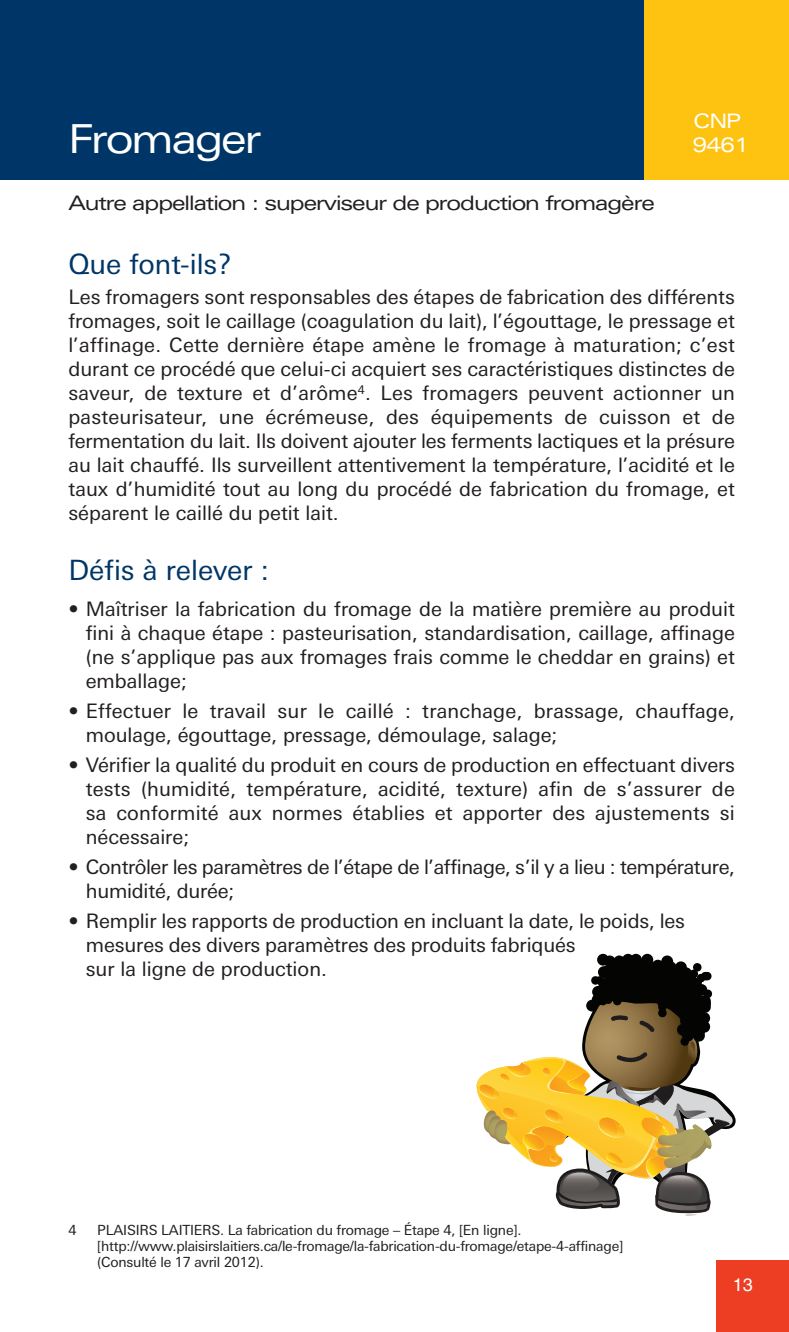
<style>
.page{position:relative;width:789px;height:1332px;background:#fff}
.page>*{position:absolute;margin:0;border:0;box-sizing:border-box;transform-origin:0 0}
.t1{font:40px "Linotype Univers Extd";letter-spacing:-.05em;color:#fff;scale:.95 1}
.t2{font:28px "Linotype Univers Basic";color:#003667}
.t3{font:20px/24px "Linotype Univers Basic";color:#231f20;text-align:justify}
.t4{font:20px/24px "Linotype Univers Basic";letter-spacing:-.02em;color:#231f20}
.t5{font:20px "Linotype Univers Extd";letter-spacing:-.05em;color:#231f20}
.t6{font:20px/24.4px "Linotype Univers Extd";letter-spacing:-.05em;color:#fff}
.t7{font:18px "Helvetica";color:#fff}
.t8{font:14px/16px "Linotype Univers Basic";letter-spacing:-.015em;color:#231f20}
</style>
<div class="page">
<div style="left:0;top:0;width:788px;height:180px;background:#003667"></div>
<div style="left:644px;top:0;width:144px;height:180px;background:#fec210"></div>
<div style="left:716px;top:1260px;width:72px;height:72px;background:#ed3e23"></div>
<div style="left:603px;top:955px;width:12px;height:12px;background:#040503;border-radius:50%"></div>
<div style="left:597px;top:954px;width:12px;height:12px;background:#040503;border-radius:50%"></div>
<div style="left:613px;top:955px;width:12px;height:12px;background:#040503;border-radius:50%"></div>
<div style="left:622px;top:954px;width:11px;height:12px;background:#040503;border-radius:50%"></div>
<div style="left:630px;top:955px;width:11px;height:12px;background:#040503;border-radius:50%"></div>
<div style="left:641px;top:954px;width:12px;height:12px;background:#040503;border-radius:50%"></div>
<div style="left:651px;top:960px;width:12px;height:12px;background:#040503;border-radius:50%"></div>
<div style="left:661px;top:955px;width:12px;height:12px;background:#040503;border-radius:50%"></div>
<svg style="left:476px;top:962px;width:258px;height:254px"></svg>
<p class="t6" style="left:692px;top:110px;width:58px">CNP<br>9461</p>
<h1 class="t1" style="left:68px;top:124px;width:204px">Fromager</h1>
<p class="t5" style="left:68px;top:196px;width:587px">Autre appellation : superviseur de production fromagère</p>
<h2 class="t2" style="left:68px;top:254px;width:165px">Que font-ils?</h2>
<p class="t3" style="left:68px;top:287px;width:668px">Les fromagers sont responsables des étapes de fabrication des différents fromages, soit le caillage (coagulation du lait), l’égouttage, le pressage et l’affinage. Cette dernière étape amène le fromage à maturation; c’est durant ce procédé que celui-ci acquiert ses caractéristiques distinctes de saveur, de texture et d’arôme<sup>4</sup>. Les fromagers peuvent actionner un pasteurisateur, une écrémeuse, des équipements de cuisson et de fermentation du lait. Ils doivent ajouter les ferments lactiques et la présure au lait chauffé. Ils surveillent attentivement la température, l’acidité et le taux d’humidité tout au long du procédé de fabrication du fromage, et séparent le caillé du petit lait.</p>
<h2 class="t2" style="left:68px;top:560px;width:202px">Défis à relever :</h2>
<p class="t3" style="left:86px;top:599px;width:650px;text-indent:-17px">• Maîtriser la fabrication du fromage de la matière première au produit fini à chaque étape : pasteurisation, standardisation, caillage, affinage (ne s’applique pas aux fromages frais comme le cheddar en grains) et emballage;</p>
<p class="t3" style="left:86px;top:701px;width:650px;text-indent:-17px">• Effectuer le travail sur le caillé : tranchage, brassage, chauffage, moulage, égouttage, pressage, démoulage, salage;</p>
<p class="t3" style="left:86px;top:755px;width:650px;text-indent:-17px">• Vérifier la qualité du produit en cours de production en effectuant divers tests (humidité, température, acidité, texture) afin de s’assurer de sa conformité aux normes établies et apporter des ajustements si nécessaire;</p>
<p class="t4" style="left:86px;top:857px;width:650px;text-indent:-17px">• Contrôler les paramètres de l’étape de l’affinage, s’il y a lieu : température, humidité, durée;</p>
<p class="t3" style="left:86px;top:911px;width:600px;text-align:left;text-indent:-17px">• Remplir les rapports de production en incluant la date, le poids, les mesures des divers paramètres des produits fabriqués<br>sur la ligne de production.</p>
<p class="t8" style="left:68px;top:1223px;width:10px">4</p>
<p class="t8" style="left:97px;top:1223px;width:527px">PLAISIRS LAITIERS. La fabrication du fromage – Étape 4, [En ligne]. [http://www.plaisirslaitiers.ca/le-fromage/la-fabrication-du-fromage/etape-4-affinage] (Consulté le 17 avril 2012).</p>
<p class="t7" style="left:732px;top:1278px;width:21px">13</p>
</div>
